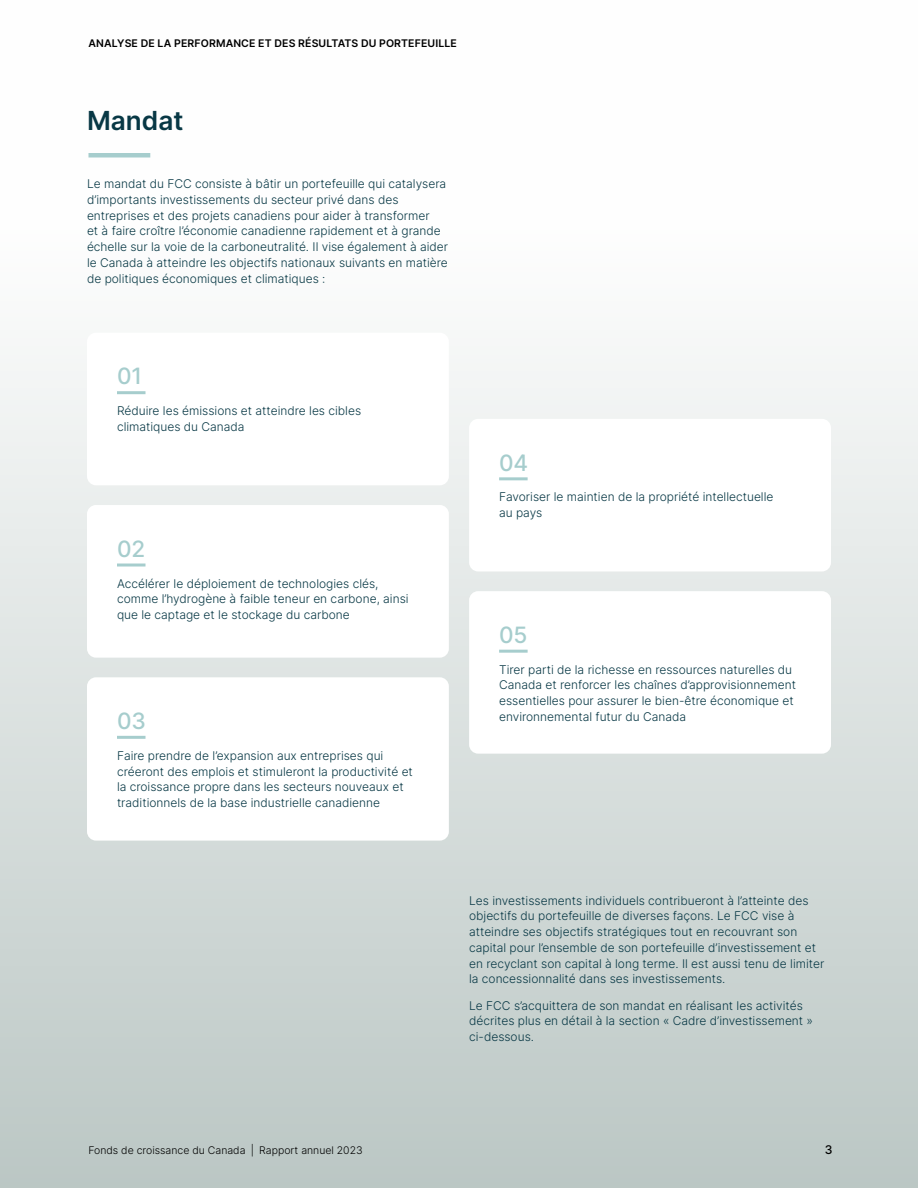
<style>
.page{position:relative;width:918px;height:1188px;background:#fff}
.page>*{position:absolute;margin:0;border:0;box-sizing:border-box;transform-origin:0 0}
.t1{font:600 26.25px "Inter";color:#083845}
.Body{font:500 22.5px "Inter";color:#a6cdcd}
.Body-2{font:300 12px/15.8px "Inter";color:#083845}
.t2{font:500 12px "Inter";color:#000}
.t3{font:600 10.5px "Inter";letter-spacing:.01em;color:#000}
.t4{font:300 10.5px "Inter";color:#000}
</style>
<div class="page">
<div style="left:0;top:0;width:918px;height:1188px;background:linear-gradient(to bottom,#fff,#bdc9c6)"></div>
<div style="left:88px;top:153px;width:62px;height:5px;background:#a6cdcd"></div>
<div style="left:87px;top:333px;width:362px;height:152px;background:#fff;border-radius:9px"></div>
<hr style="left:117px;top:391px;width:29px;height:3px;background:#a6cdcd">
<div style="left:87px;top:505px;width:362px;height:153px;background:#fff;border-radius:9px"></div>
<hr style="left:117px;top:564px;width:29px;height:3px;background:#a6cdcd">
<div style="left:87px;top:677px;width:362px;height:164px;background:#fff;border-radius:9px"></div>
<div style="left:469px;top:419px;width:362px;height:152px;background:#fff;border-radius:9px"></div>
<hr style="left:499px;top:477px;width:29px;height:3px;background:#a6cdcd">
<hr style="left:117px;top:736px;width:29px;height:3px;background:#a6cdcd">
<div style="left:469px;top:591px;width:362px;height:163px;background:#fff;border-radius:9px"></div>
<hr style="left:499px;top:650px;width:29px;height:3px;background:#a6cdcd">
<p class="t3" style="left:89px;top:36px;width:370px">ANALYSE DE LA PERFORMANCE ET DES RÉSULTATS DU PORTEFEUILLE</p>
<h1 class="t1" style="left:87px;top:101px;width:98px">Mandat</h1>
<p class="Body-2" style="left:87px;top:176px;width:363px">Le mandat du FCC consiste à bâtir un portefeuille qui catalysera d’importants investissements du secteur privé dans des entreprises et des projets canadiens pour aider à transformer<br>et à faire croître l’économie canadienne rapidement et à grande échelle sur la voie de la carboneutralité. Il vise également à aider le Canada à atteindre les objectifs nationaux suivants en matière de politiques économiques et climatiques :</p>
<p class="Body" style="left:117px;top:360px;width:27px">01</p>
<p class="Body-2" style="left:117px;top:403px;width:246px">Réduire les émissions et atteindre les cibles climatiques du Canada</p>
<p class="Body" style="left:117px;top:532px;width:30px">02</p>
<p class="Body-2" style="left:117px;top:575px;width:293px">Accélérer le déploiement de technologies clés, comme l’hydrogène à faible teneur en carbone, ainsi que le captage et le stockage du carbone</p>
<p class="Body" style="left:117px;top:704px;width:31px">03</p>
<p class="Body-2" style="left:117px;top:747px;width:297px">Faire prendre de l’expansion aux entreprises qui créeront des emplois et stimuleront la productivité et la croissance propre dans les secteurs nouveaux et traditionnels de la base industrielle canadienne</p>
<p class="Body" style="left:499px;top:446px;width:31px">04</p>
<p class="Body-2" style="left:499px;top:489px;width:276px">Favoriser le maintien de la propriété intellectuelle au pays</p>
<p class="Body" style="left:499px;top:618px;width:30px">05</p>
<p class="Body-2" style="left:499px;top:661px;width:298px">Tirer parti de la richesse en ressources naturelles du Canada et renforcer les chaînes d’approvisionnement essentielles pour assurer le bien-être économique et environnemental futur du Canada</p>
<p class="Body-2" style="left:469px;top:892px;width:357px">Les investissements individuels contribueront à l’atteinte des objectifs du portefeuille de diverses façons. Le FCC vise à atteindre ses objectifs stratégiques tout en recouvrant son capital pour l’ensemble de son portefeuille d’investissement et en recyclant son capital à long terme. Il est aussi tenu de limiter la concessionnalité dans ses investissements.</p>
<p class="Body-2" style="left:469px;top:997px;width:345px">Le FCC s’acquittera de son mandat en réalisant les activités décrites plus en détail à la section « Cadre d’investissement » ci-dessous.</p>
<p class="t4" style="left:88px;top:1143px;width:276px">Fonds de croissance du Canada | Rapport annuel 2023</p>
<p class="t2" style="left:825px;top:1141px;width:9px">3</p>
</div>
